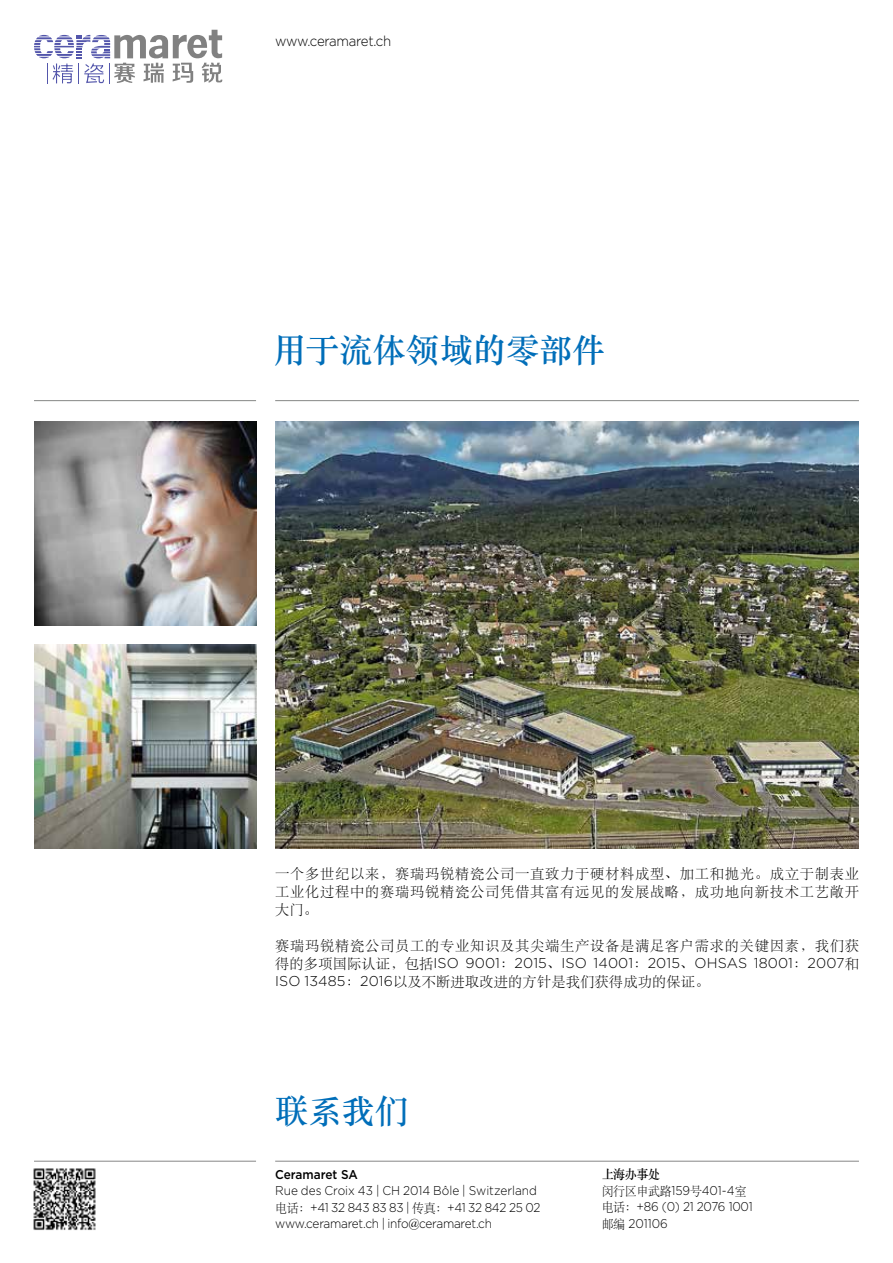
<style>
.page{position:relative;width:893px;height:1263px;background:#fff}
.page>*{position:absolute;margin:0;border:0;box-sizing:border-box;transform-origin:0 0}
.t1{font:33px "ST Songti SC Bold";letter-spacing:.01em;color:#006eb9}
.t2{font:14.25px/18px "ST Songti SC Light";letter-spacing:.05em;color:#000;text-align:justify}
.t3{font:300 14.25px "Gotham HTF";letter-spacing:.01em;color:#000}
.t4{font:14.25px "ST Songti SC Light";letter-spacing:.01em;color:#000}
.t5{font:300 14.25px "Gotham HTF";letter-spacing:-.02em;color:#000;scale:.93 1}
.t6{font:300 12.75px/16.5px "Gotham HTF";letter-spacing:-.02em;color:#000;scale:.93 1}
.t7{font:12.75px "ST Songti SC Light";letter-spacing:-.02em;color:#000;scale:.93 1}
.t8{font:500 12.75px "Gotham HTF";color:#000;scale:.93 1}
.t9{font:12.75px "ST Songti SC Bold";letter-spacing:-.02em;color:#000;scale:.93 1}
.s1{font-family:"ST Songti SC Light";font-weight:400}
.s2{font-family:"Gotham HTF";font-weight:300}
</style>
<div class="page">
<hr style="left:34px;top:400px;width:222px;height:1px;background:#868786">
<hr style="left:275px;top:400px;width:584px;height:1px;background:#868786">
<img style="left:275px;top:421px;width:584px;height:427px">
<img style="left:34px;top:644px;width:222px;height:204px">
<img style="left:34px;top:421px;width:222px;height:204px">
<hr style="left:34px;top:1161px;width:222px;height:1px;background:#868786">
<hr style="left:275px;top:1161px;width:584px;height:1px;background:#868786">
<svg style="left:34px;top:30px;width:188px;height:53px"></svg>
<img style="left:33px;top:1168px;width:63px;height:62px">
<p class="t5" style="left:275px;top:33px;width:126px">www.ceramaret.ch</p>
<h1 class="t1" style="left:273px;top:329px;width:334px">用于流体领域的零部件</h1>
<p class="t2" style="left:275px;top:864px;width:585px">一个多世纪以来，赛瑞玛锐精瓷公司一直致力于硬材料成型、加工和抛光。成立于制表业工业化过程中的赛瑞玛锐精瓷公司凭借其富有远见的发展战略，成功地向新技术工艺敞开大门。</p>
<p class="t2" style="left:275px;top:936px;width:585px">赛瑞玛锐精瓷公司员工的专业知识及其尖端生产设备是满足客户需求的关键因素，我们获</p>
<p class="t3" style="left:275px;top:955px;width:585px"><span class="s1">得的多项国际认证，包括</span>ISO 9001<span class="s1">：</span>2015<span class="s1">、</span>ISO 14001<span class="s1">：</span>2015<span class="s1">、</span>OHSAS 18001<span class="s1">：</span>2007<span class="s1">和</span></p>
<p class="t4" style="left:275px;top:973px;width:436px"><span class="s2">ISO 13485</span>：<span class="s2">2016</span>以及不断进取改进的方针是我们获得成功的保证。</p>
<h1 class="t1" style="left:275px;top:1090px;width:134px">联系我们</h1>
<p class="t8" style="left:275px;top:1167px;width:90px">Ceramaret SA</p>
<p class="t6" style="left:275px;top:1182px;width:287px">Rue des Croix 43 | CH 2014 Bôle | Switzerland<span class="s1">电话：</span>+41 32 843 83 83 | <span class="s1">传真：</span>+41 32 842 25 02 www.ceramaret.ch | info<span class="s1">@</span>ceramaret.ch</p>
<p class="t9" style="left:602px;top:1166px;width:64px">上海办事处</p>
<p class="t7" style="left:602px;top:1183px;width:157px">闵行区申武路<span class="s2">159</span>号<span class="s2">401-4</span>室</p>
<p class="t6" style="left:602px;top:1198px;width:164px"><span class="s1">电话：</span>+86 (0) 21 2076 1001<span class="s1">邮编</span> 201106</p>
</div>
